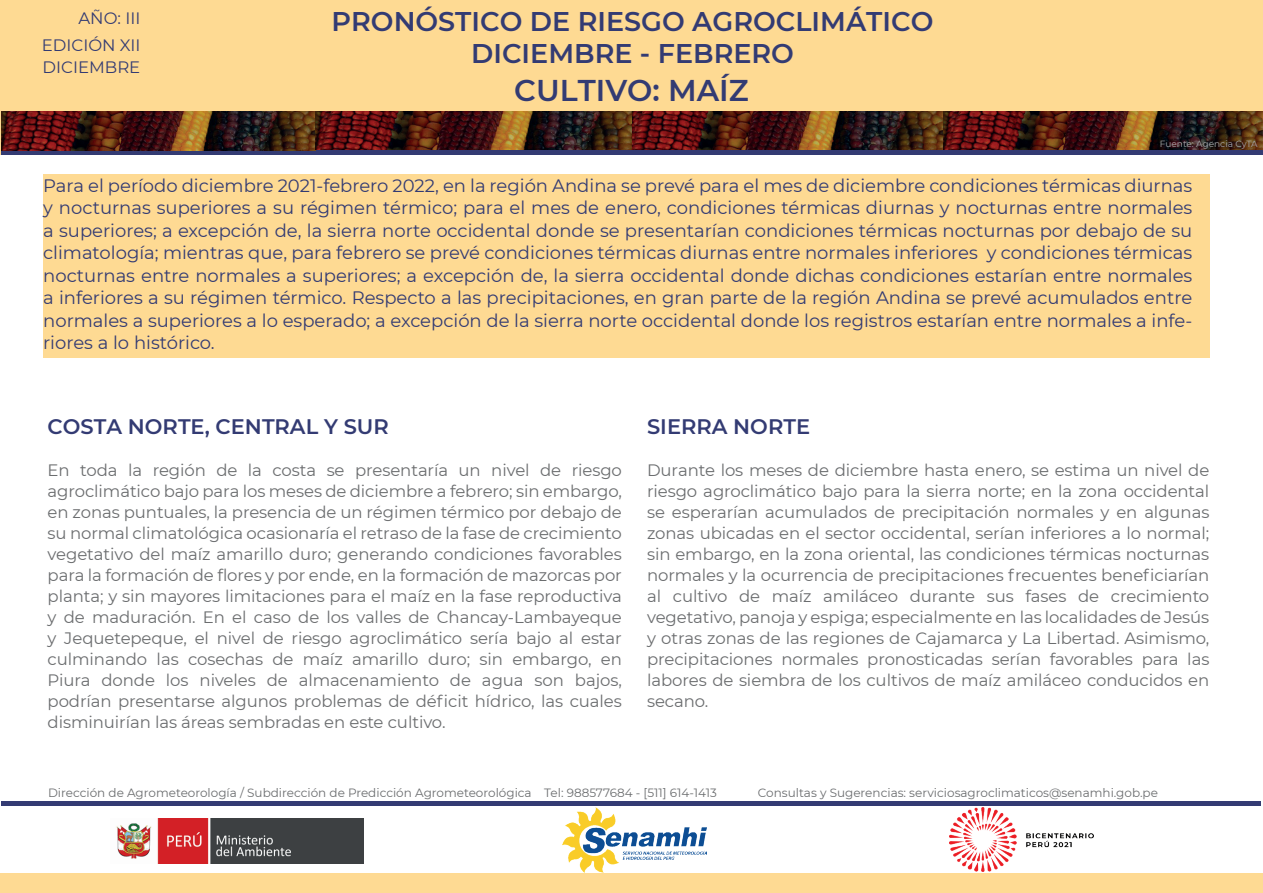
<style>
.page{position:relative;width:1263px;height:893px;background:#fff}
.page>*{position:absolute;margin:0;border:0;box-sizing:border-box;transform-origin:0 0}
.t1{font:600 30px "Montserrat";color:#333b73}
.t2{font:600 27px/32.4px "Montserrat";color:#333b73;text-align:center}
.t3{font:600 21px "Montserrat";color:#333b73}
.t4{font:18px/22.5px "Montserrat";color:#333b73;text-align:justify}
.t5{font:16.5px/21px "Montserrat";letter-spacing:-.005em;color:#6b6d6f;text-align:justify}
.t6{font:16.5px/27px "Montserrat";color:#333b73;text-align:right}
.t7{font:12px "Montserrat";color:#6b6d6f}
.t8{font:9px "Montserrat";color:#a8a9ad}
</style>
<div class="page">
<div style="left:0;top:0;width:1263px;height:155px;background:#feda93"></div>
<div style="left:1px;top:150px;width:1262px;height:5px;background:#333b73"></div>
<div style="left:43px;top:175px;width:1166px;height:183px;background:#feda93"></div>
<div style="left:0;top:873px;width:1263px;height:20px;background:#feda93"></div>
<div style="left:1px;top:801px;width:1260px;height:5px;background:#333b73"></div>
<img style="left:629px;top:111px;width:315px;height:39px">
<img style="left:1px;top:112px;width:315px;height:38px">
<img style="left:316px;top:112px;width:315px;height:38px">
<img style="left:944px;top:111px;width:319px;height:39px">
<img style="left:116px;top:818px;width:247px;height:46px">
<img style="left:563px;top:807px;width:143px;height:65px">
<img style="left:949px;top:808px;width:145px;height:64px">
<p class="t6" style="left:42px;top:4px;width:100px">AÑO: III<br>EDICIÓN XII</p>
<p class="t6" style="left:43px;top:53px;width:99px">DICIEMBRE</p>
<h2 class="t2" style="left:332px;top:4px;width:603px">PRONÓSTICO DE RIESGO AGROCLIMÁTICO<br>DICIEMBRE - FEBRERO</h2>
<h1 class="t1" style="left:514px;top:69px;width:236px">CULTIVO: MAÍZ</h1>
<p class="t8" style="left:1160px;top:137px;width:99px">Fuente: Agencia CyTA</p>
<p class="t4" style="left:43px;top:174px;width:1151px">Para el período diciembre 2021-febrero 2022, en la región Andina se prevé para el mes de diciembre condiciones térmicas diurnas y nocturnas superiores a su régimen térmico; para el mes de enero, condiciones térmicas diurnas y nocturnas entre normales a superiores; a excepción de, la sierra norte occidental donde se presentarían condiciones térmicas nocturnas por debajo de su climatología; mientras que, para febrero se prevé condiciones térmicas diurnas entre normales inferiores y condiciones térmicas nocturnas entre normales a superiores; a excepción de, la sierra occidental donde dichas condiciones estarían entre normales a inferiores a su régimen térmico. Respecto a las precipitaciones, en gran parte de la región Andina se prevé acumulados entre normales a superiores a lo esperado; a excepción de la sierra norte occidental donde los registros estarían entre normales a infe&shy;riores a lo histórico.</p>
<p class="t3" style="left:48px;top:411px;width:343px">COSTA NORTE, CENTRAL Y SUR</p>
<p class="t5" style="left:48px;top:459px;width:576px">En toda la región de la costa se presentaría un nivel de riesgo agroclimático bajo para los meses de diciembre a febrero; sin embargo, en zonas puntuales, la presencia de un régimen térmico por debajo de su normal climatológica ocasionaría el retraso de la fase de crecimiento vegetativo del maíz amarillo duro; generando condiciones favorables para la formación de flores y por ende, en la formación de mazorcas por planta; y sin mayores limitaciones para el maíz en la fase reproductiva y de maduración. En el caso de los valles de Chancay-Lambayeque y Jequetepeque, el nivel de riesgo agroclimático sería bajo al estar culminando las cosechas de maíz amarillo duro; sin embargo, en Piura donde los niveles de almacenamiento de agua son bajos, podrían presentarse algunos problemas de déficit hídrico, las cuales disminuirían las áreas sembradas en este cultivo.</p>
<p class="t3" style="left:647px;top:411px;width:164px">SIERRA NORTE</p>
<p class="t5" style="left:647px;top:459px;width:564px">Durante los meses de diciembre hasta enero, se estima un nivel de riesgo agroclimático bajo para la sierra norte; en la zona occidental se esperarían acumulados de precipitación normales y en algunas zonas ubicadas en el sector occidental, serían inferiores a lo normal; sin embargo, en la zona oriental, las condiciones térmicas nocturnas normales y la ocurrencia de precipitaciones frecuentes beneficiarían al cultivo de maíz amiláceo durante sus fases de crecimiento vegetativo, panoja y espiga; especialmente en las localidades de Jesús y otras zonas de las regiones de Cajamarca y La Libertad. Asimismo, precipitaciones normales pronosticadas serían favorables para las labores de siembra de los cultivos de maíz amiláceo conducidos en secano.</p>
<p class="t7" style="left:48px;top:784px;width:670px">Dirección de Agrometeorología / Subdirección de Predicción Agrometeorológica Tel: 988577684 - [511] 614-1413</p>
<p class="t7" style="left:758px;top:784px;width:402px">Consultas y Sugerencias: serviciosagroclimaticos@senamhi.gob.pe</p>
</div>
